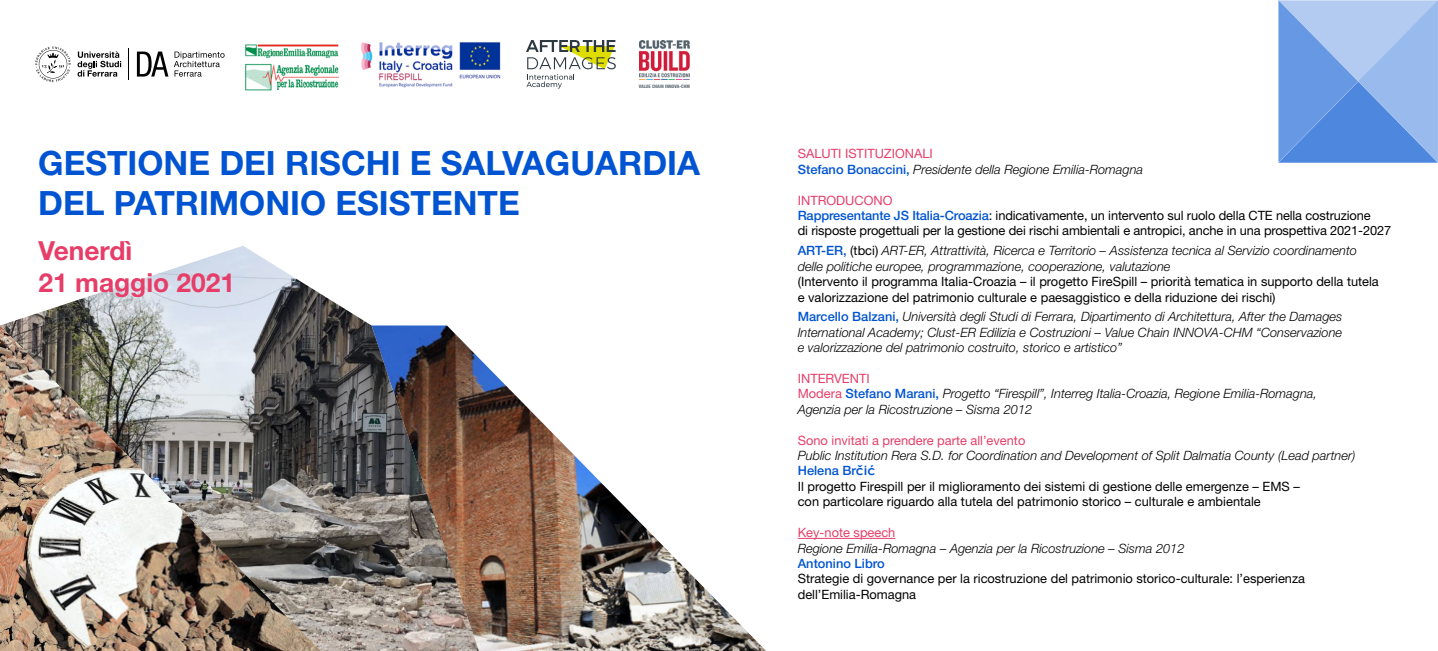
<style>
.page{position:relative;width:1438px;height:651px;background:#fff}
.page>*{position:absolute;margin:0;border:0;box-sizing:border-box;transform-origin:0 0}
.t1{font:700 33.52px/40.3px "Helvetica Neue";color:#0054d1}
.t2{font:700 26.32px/31.5px "Helvetica Neue";color:#e63e68}
.t3{font:12.83px/15.3px "Helvetica Neue";color:#000}
.t4{font:italic 300 12.83px/15.3px "Helvetica Neue";color:#000}
.t5{font:12.83px "Helvetica Neue";color:#e63e68}
.t6{font:500 12.83px "Helvetica Neue";color:#0054d1}
.t7{font:700 condensed 4.73px "Helvetica Neue";letter-spacing:.01em;color:#55636c}
.s1{font-weight:400;font-style:normal;color:#e63e68}
.s2{font-weight:500;font-style:normal;color:#0054d1}
.s3{color:#e63e68}
.s4{font-weight:500;color:#0054d1}
.s5{font-weight:400;font-style:normal}
.s6{font-weight:300;font-style:italic}
.s7{font-family:"Nolan";font-weight:700;color:#0054d1}
</style>
<div class="page">
<img style="left:479px;top:358px;width:287px;height:293px">
<img style="left:2px;top:246px;width:477px;height:405px">
<img style="left:0;top:325px;width:320px;height:326px">
<hr style="left:798px;top:538px;width:97px;height:1px;background:#e63e68">
<svg style="left:1278px;top:0;width:160px;height:163px;background:#81a9e8"></svg>
<svg style="left:526px;top:40px;width:90px;height:48px"></svg>
<img style="left:361px;top:42px;width:140px;height:46px">
<img style="left:639px;top:41px;width:50px;height:38px">
<svg style="left:78px;top:51px;width:43px;height:26px"></svg>
<hr style="left:128px;top:49px;width:1px;height:31px;background:#000">
<svg style="left:137px;top:52px;width:31px;height:25px"></svg>
<svg style="left:174px;top:52px;width:51px;height:25px"></svg>
<svg style="left:35px;top:46px;width:36px;height:36px"></svg>
<img style="left:245px;top:44px;width:94px;height:47px">
<p class="t7" style="left:639px;top:83px;width:53px">VALUE CHAIN INNOVA-CHM</p>
<h1 class="t1" style="left:38px;top:142px;width:663px">GESTIONE DEI RISCHI E SALVAGUARDIA<br>DEL PATRIMONIO ESISTENTE</h1>
<h2 class="t2" style="left:39px;top:234px;width:198px">Venerdì<br>21 maggio 2021</h2>
<p class="t4" style="left:798px;top:146px;width:347px"><span class="s1">SALUTI ISTITUZIONALI<br></span><span class="s2">Stefano Bonaccini,</span> Presidente della Regione Emilia-Romagna</p>
<p class="t3" style="left:798px;top:192px;width:595px"><span class="s3">INTRODUCONO<br></span><span class="s4">Rappresentante JS Italia-Croazia</span>: indicativamente, un intervento sul ruolo della CTE nella costruzione<br>di risposte progettuali per la gestione dei rischi ambientali e antropici, anche in una prospettiva 2021-2027</p>
<p class="t4" style="left:798px;top:243px;width:561px"><span class="s2">ART-ER,</span> <span class="s5">(tbci)</span> ART-ER, Attrattività, Ricerca e Territorio – Assistenza tecnica al Servizio coordinamento delle politiche europee, programmazione, cooperazione, valutazione</p>
<p class="t3" style="left:798px;top:274px;width:582px">(Intervento il programma Italia-Croazia – il progetto FireSpill – priorità tematica in supporto della tutela e valorizzazione del patrimonio culturale e paesaggistico e della riduzione dei rischi)</p>
<p class="t4" style="left:798px;top:309px;width:546px;text-align:justify"><span class="s2">Marcello Balzani,</span> Università degli Studi di Ferrara, Dipartimento di Architettura, After the Damages International Academy; Clust-ER Edilizia e Costruzioni – Value Chain INNOVA-CHM “Conservazione e valorizzazione del patrimonio costruito, storico e artistico”</p>
<p class="t4" style="left:798px;top:370px;width:521px"><span class="s1">INTERVENTI<br>Modera</span> <span class="s2">Stefano Marani,</span> Progetto “Firespill”, Interreg Italia-Croazia, Regione Emilia-Romagna,<br>Agenzia per la Ricostruzione – Sisma 2012</p>
<p class="t5" style="left:798px;top:432px;width:229px">Sono invitati a prendere parte all’evento</p>
<p class="t3" style="left:798px;top:447px;width:559px"><span class="s6">Public Institution Rera S.D. for Coordination and Development of Split Dalmatia County (Lead partner)<br></span><span class="s4">Helena Br</span><span class="s7">čić<br></span>Il progetto Firespill per il miglioramento dei sistemi di gestione delle emergenze – EMS –<br>con particolare riguardo alla tutela del patrimonio storico – culturale e ambientale</p>
<p class="t5" style="left:798px;top:525px;width:99px">Key-note speech</p>
<p class="t4" style="left:798px;top:540px;width:388px">Regione Emilia-Romagna – Agenzia per la Ricostruzione – Sisma 2012</p>
<p class="t6" style="left:798px;top:555px;width:88px">Antonino Libro</p>
<p class="t3" style="left:798px;top:571px;width:509px">Strategie di governance per la ricostruzione del patrimonio storico-culturale: l’esperienza dell’Emilia-Romagna</p>
</div>
